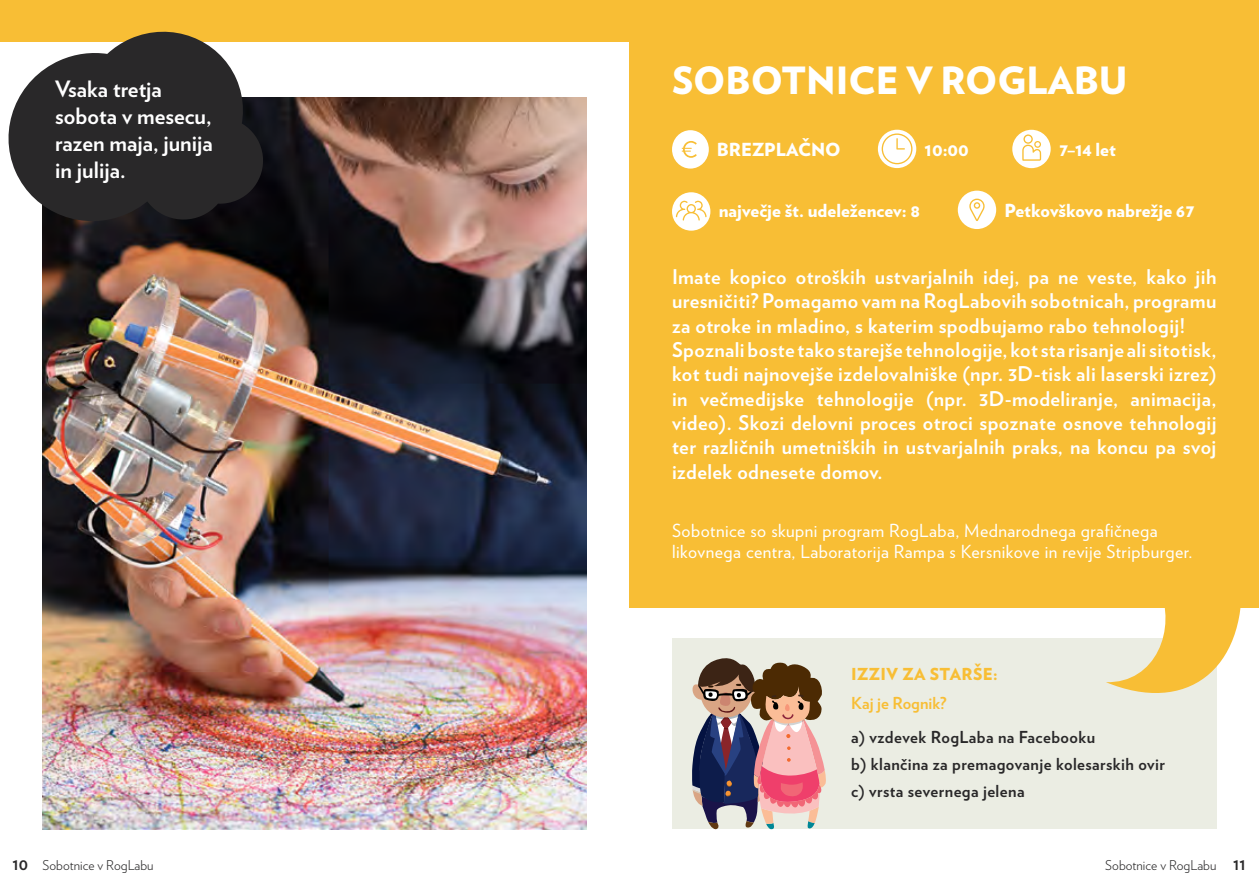
<style>
.page{position:relative;width:1259px;height:893px;background:#fff}
.page>*{position:absolute;margin:0;border:0;box-sizing:border-box;transform-origin:0 0}
.t1{font:900 37.5px "Verlag";color:#fff}
.t2{font:700 22.5px/27px "Verlag";color:#fff}
.t3{font:700 20.25px/24.3px "Verlag";letter-spacing:.02em;color:#fff}
.t4{font:18px/21px "Verlag";letter-spacing:.025em;color:#fff}
.t5{font:900 18px "Verlag";color:#fff}
.t6{font:700 16.5px/27px "Verlag";letter-spacing:.025em;color:#292829}
.t7{font:900 16.5px "Verlag";letter-spacing:.025em;color:#f8be35}
.t8{font:700 16.5px "Verlag";color:#f8be35}
.t9{font:300 13.5px "Verlag";color:#292829}
.s1{font-weight:700;font-size:16.5px}
</style>
<div class="page">
<div style="left:672px;top:638px;width:544px;height:191px;background:#ebede3"></div>
<div style="left:629px;top:41px;width:630px;height:567px;background:#f8be35"></div>
<div style="left:0;top:0;width:1259px;height:42px;background:#f8be35"></div>
<img style="left:43px;top:98px;width:544px;height:731px">
<div style="left:878px;top:130px;width:38px;height:38px;background:#fff;border-radius:50%"></div>
<svg style="left:881px;top:133px;width:31px;height:31px"></svg>
<div style="left:672px;top:130px;width:37px;height:39px;background:#fff;border-radius:50%"></div>
<svg style="left:682px;top:141px;width:15px;height:17px"></svg>
<div style="left:1012px;top:130px;width:38px;height:38px;background:#fff;border-radius:50%"></div>
<svg style="left:1022px;top:134px;width:19px;height:27px"></svg>
<div style="left:957px;top:191px;width:39px;height:38px;background:#fff;border-radius:50%"></div>
<svg style="left:969px;top:199px;width:15px;height:22px"></svg>
<div style="left:672px;top:192px;width:38px;height:39px;background:#fff;border-radius:50%"></div>
<svg style="left:676px;top:201px;width:30px;height:20px"></svg>
<svg style="left:254px;top:112px;width:15px;height:114px;background:#111116"></svg>
<svg style="left:8px;top:31px;width:246px;height:202px;fill:#292829"></svg>
<svg style="left:1106px;top:608px;width:135px;height:107px"></svg>
<svg style="left:692px;top:658px;width:134px;height:172px"></svg>
<p class="t2" style="left:55px;top:75px;width:159px">Vsaka tretja sobota v mesecu, razen maja, junija in julija.</p>
<h1 class="t1" style="left:672px;top:49px;width:457px">SOBOTNICE V ROGLABU</h1>
<p class="t5" style="left:717px;top:135px;width:125px">BREZPLAČNO</p>
<p class="t5" style="left:924px;top:135px;width:46px">10:00</p>
<p class="t5" style="left:1059px;top:134px;width:58px">7–14 let</p>
<p class="t5" style="left:719px;top:196px;width:203px">največje št. udeležencev: 8</p>
<p class="t5" style="left:1004px;top:196px;width:191px">Petkovškovo nabrežje 67</p>
<p class="t3" style="left:672px;top:264px;width:546px">Imate kopico otroških ustvarjalnih idej, pa ne veste, kako jih uresničiti? Pomagamo vam na RogLabovih sobotnicah, programu za otroke in mladino, s katerim spodbujamo rabo tehnologij!<br>Spoznali boste tako starejše tehnologije, kot sta risanje ali sitotisk, kot tudi najnovejše izdelovalniške (npr. 3D-tisk ali laserski izrez) in večmedijske tehnologije (npr. 3D-modeliranje, animacija, video). Skozi delovni proces otroci spoznate osnove tehnologij ter različnih umetniških in ustvarjalnih praks, na koncu pa svoj izdelek odnesete domov.</p>
<p class="t4" style="left:672px;top:520px;width:522px">Sobotnice so skupni program RogLaba, Mednarodnega grafičnega likovnega centra, Laboratorija Rampa s Kersnikove in revije Stripburger.</p>
<p class="t7" style="left:851px;top:660px;width:148px">IZZIV ZA STARŠE:</p>
<p class="t8" style="left:851px;top:690px;width:97px">Kaj je Rognik?</p>
<p class="t6" style="left:851px;top:723px;width:315px">a) vzdevek RogLaba na Facebooku<br>b) klančina za premagovanje kolesarskih ovir c) vrsta severnega jelena</p>
<p class="t9" style="left:13px;top:856px;width:142px"><span class="s1">10</span> Sobotnice v RogLabu</p>
<p class="t9" style="left:1105px;top:856px;width:142px">Sobotnice v RogLabu <span class="s1">11</span></p>
</div>
